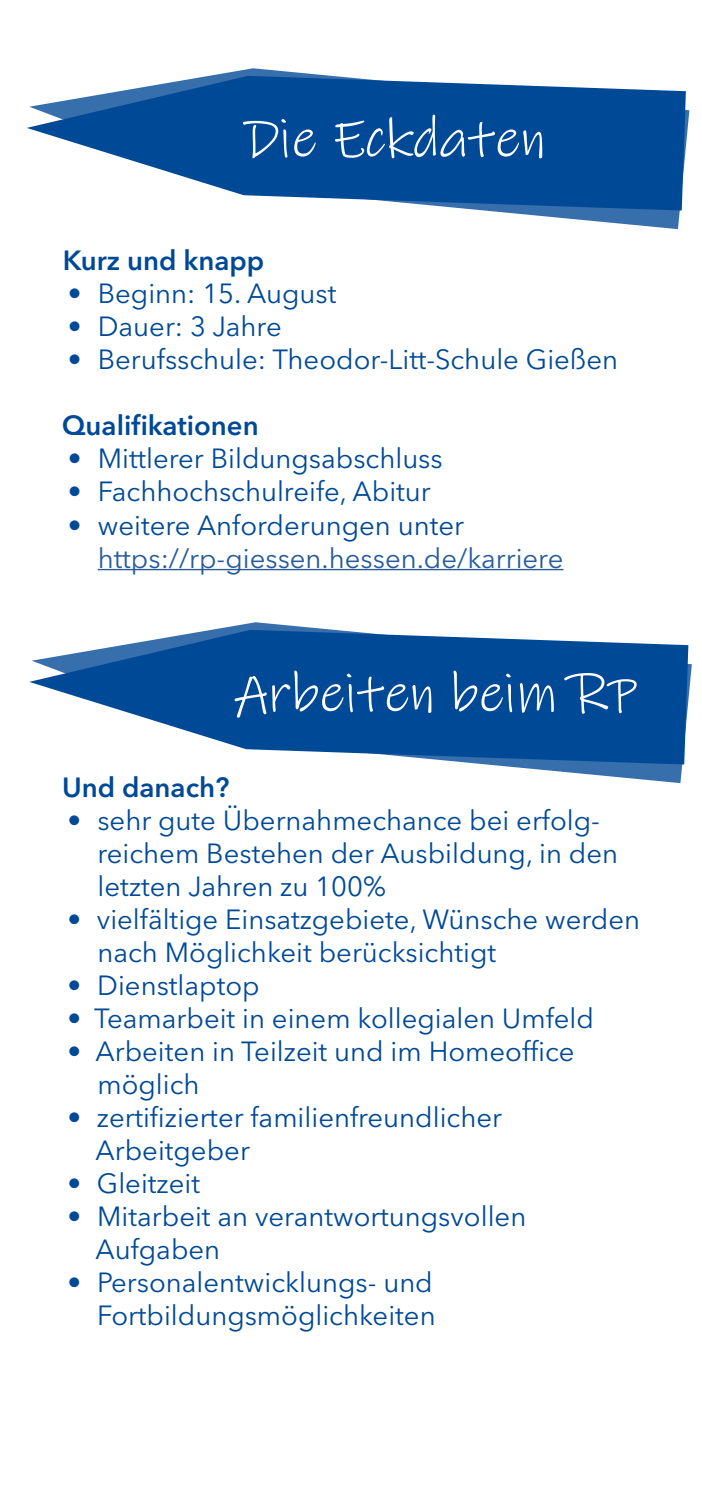
<style>
.page{position:relative;width:702px;height:1489px;background:#fff}
.page>*{position:absolute;margin:0;border:0;box-sizing:border-box;transform-origin:0 0}
.t1{font:55px "Ink Free";color:#fff}
.t2{font:27.5px/33px "Avenir Next LT Pro";color:#004996}
.t3{font:600 27.5px "Avenir Next LT Pro";color:#004996}
.t4{font:27.5px "Avenir Next LT Pro";color:#275b9b}
</style>
<div class="page">
<svg style="left:208px;top:68px;width:481px;height:161px"></svg>
<svg style="left:27px;top:76px;width:658px;height:134px;fill:#004996"></svg>
<hr style="left:98px;top:569px;width:465px;height:1px;background:#275b9b">
<svg style="left:211px;top:622px;width:480px;height:161px"></svg>
<svg style="left:29px;top:630px;width:659px;height:134px;fill:#004996"></svg>
<h1 class="t1" style="left:243px;top:103px;width:304px">Die Eckdaten</h1>
<p class="t3" style="left:63px;top:244px;width:203px">Kurz und knapp</p>
<p class="t2" style="left:68px;top:277px;width:270px">• Beginn: 15. August</p>
<p class="t2" style="left:68px;top:310px;width:215px">• Dauer: 3 Jahre</p>
<p class="t2" style="left:68px;top:343px;width:551px">• Berufsschule: Theodor-Litt-Schule Gießen</p>
<p class="t3" style="left:62px;top:409px;width:198px">Qualifikationen</p>
<p class="t2" style="left:68px;top:442px;width:376px">• Mittlerer Bildungsabschluss</p>
<p class="t2" style="left:68px;top:475px;width:364px">• Fachhochschulreife, Abitur</p>
<p class="t2" style="left:68px;top:508px;width:397px">• weitere Anforderungen unter</p>
<p class="t4" style="left:98px;top:541px;width:467px">https://rp-giessen.hessen.de/karriere</p>
<h1 class="t1" style="left:234px;top:657px;width:405px">Arbeiten beim RP</h1>
<p class="t3" style="left:62px;top:770px;width:169px">Und danach?</p>
<p class="t2" style="left:97px;top:803px;width:522px;text-indent:-30px">• sehr gute Übernahmechance bei erfolg&shy;reichem Bestehen der Ausbildung, in den letzten Jahren zu 100%</p>
<p class="t2" style="left:97px;top:902px;width:544px;text-indent:-30px">• vielfältige Einsatzgebiete, Wünsche werden nach Möglichkeit berücksichtigt</p>
<p class="t2" style="left:67px;top:968px;width:194px">• Dienstlaptop</p>
<p class="t2" style="left:67px;top:1001px;width:528px">• Teamarbeit in einem kollegialen Umfeld</p>
<p class="t2" style="left:97px;top:1034px;width:478px;text-indent:-30px">• Arbeiten in Teilzeit und im Homeoffice möglich</p>
<p class="t2" style="left:96px;top:1100px;width:408px;text-indent:-28px">• zertifizierter familienfreundlicher<br>Arbeitgeber</p>
<p class="t2" style="left:67px;top:1166px;width:134px">• Gleitzeit</p>
<p class="t2" style="left:96px;top:1199px;width:432px;text-indent:-28px">• Mitarbeit an verantwortungsvollen<br>Aufgaben</p>
<p class="t2" style="left:67px;top:1265px;width:370px;text-align:right">• Personalentwicklungs- und<br>Fortbildungsmöglichkeiten</p>
</div>
